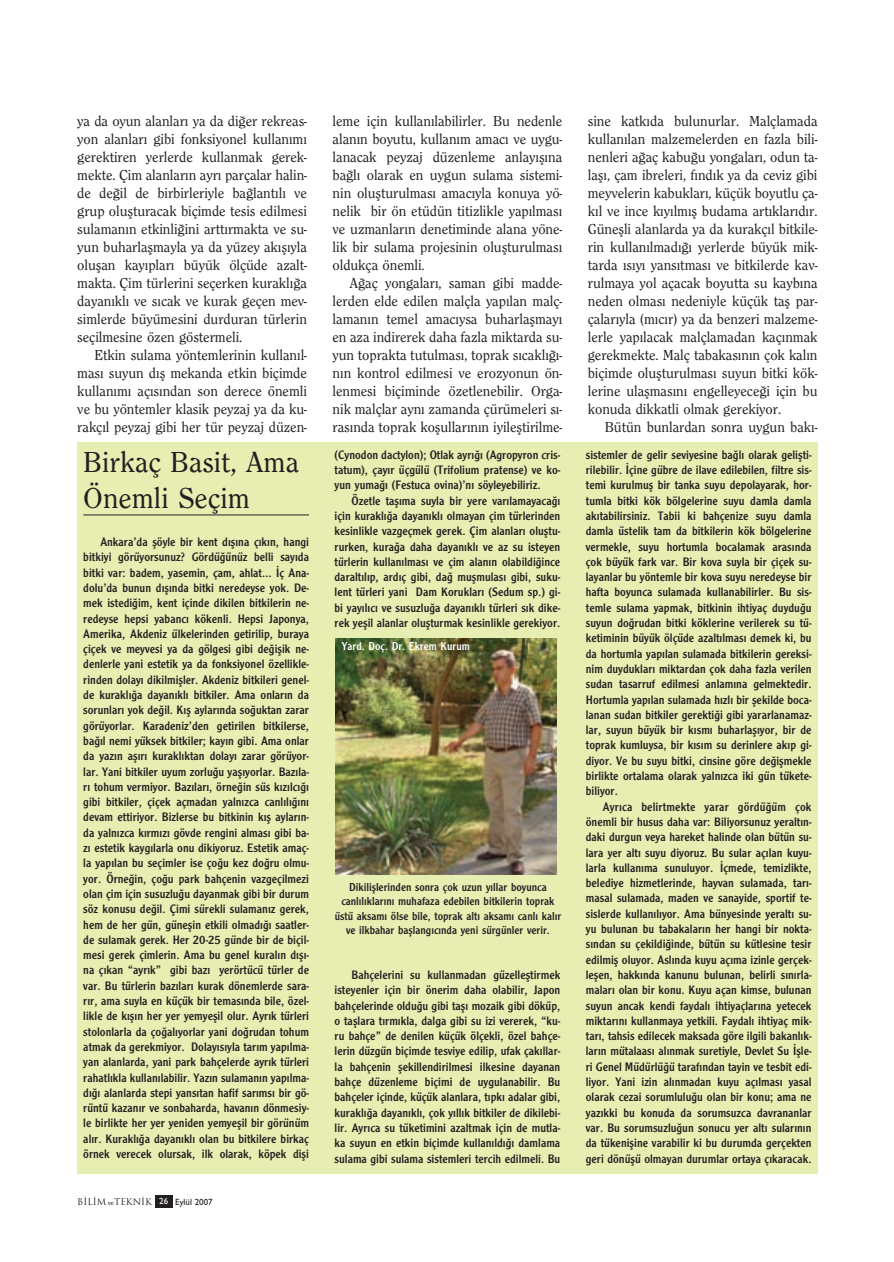
<style>
.page{position:relative;width:894px;height:1262px;background:#fff}
.page>*{position:absolute;margin:0;border:0;box-sizing:border-box;transform-origin:0 0}
.t1{font:500 30px/36px "Clearface";color:#231f20}
.t2{font:500 15px/18px "Clearface";letter-spacing:-.005em;color:#231f20;text-align:justify}
.t3{font:12.75px/15.3px "Clearface Gothic";color:#231f20;text-align:justify}
.t4{font:12px/14.4px "Clearface Gothic";color:#231f20;text-align:center}
.t5{font:12px "Clearface Gothic";color:#fff}
.t6{font:9px "Trajan";color:#231f20}
.s1{font-family:"Bookman";font-weight:300;font-size:6px}
.s2{font-family:"Gill Sans";font-weight:500;color:#fff}
.s3{font-family:"Gill Sans";font-weight:500}
</style>
<div class="page">
<div style="left:155px;top:1195px;width:17px;height:13px;background:#231f20"></div>
<div style="left:77px;top:442px;width:740px;height:732px;background:#e7eeb2"></div>
<hr style="left:83px;top:514px;width:226px;height:1px;background:#231f20">
<img style="left:335px;top:639px;width:221px;height:235px">
<p class="t2" style="left:77px;top:113px;width:231px">ya da oyun alanlar› ya da di¤er rekreas&shy;yon alanlar› gibi fonksiyonel kullan›m› gerektiren yerlerde kullanmak gerek&shy;mekte. Çim alanlar›n ayr› parçalar halin&shy;de de¤il de birbirleriyle ba¤lant›l› ve grup oluflturacak biçimde tesis edilmesi sulaman›n etkinli¤ini artt›rmakta ve su&shy;yun buharlaflmayla ya da yüzey ak›fl›yla oluflan kay›plar› büyük ölçüde azalt&shy;makta. Çim türlerini seçerken kurakl›¤a dayan›kl› ve s›cak ve kurak geçen mev&shy;simlerde büyümesini durduran türlerin seçilmesine özen göstermeli.</p>
<p class="t2" style="left:77px;top:347px;width:231px;text-indent:17px">Etkin sulama yöntemlerinin kullan›l&shy;mas› suyun d›fl mekanda etkin biçimde kullan›m› aç›s›ndan son derece önemli ve bu yöntemler klasik peyzaj ya da ku&shy;rakç›l peyzaj gibi her tür peyzaj düzen-</p>
<h1 class="t1" style="left:83px;top:446px;width:217px">Birkaç Basit, Ama<br>Önemli Seçim</h1>
<p class="t3" style="left:83px;top:535px;width:227px;text-indent:17px">Ankara’da flöyle bir kent d›fl›na ç›k›n, hangi bitkiyi görüyorsunuz? Gördü¤ünüz belli say›da bitki var: badem, yasemin, çam, ahlat… ‹ç Ana&shy;dolu’da bunun d›fl›nda bitki neredeyse yok. De&shy;mek istedi¤im, kent içinde dikilen bitkilerin ne&shy;redeyse hepsi yabanc› kökenli. Hepsi Japonya, Amerika, Akdeniz ülkelerinden getirilip, buraya çiçek ve meyvesi ya da gölgesi gibi de¤iflik ne&shy;denlerle yani estetik ya da fonksiyonel özellikle&shy;rinden dolay› dikilmifller. Akdeniz bitkileri genel&shy;de kurakl›¤a dayan›kl› bitkiler. Ama onlar›n da sorunlar› yok de¤il. K›fl aylar›nda so¤uktan zarar görüyorlar. Karadeniz’den getirilen bitkilerse, ba¤›l nemi yüksek bitkiler; kay›n gibi. Ama onlar da yaz›n afl›r› kurakl›ktan dolay› zarar görüyor&shy;lar. Yani bitkiler uyum zorlu¤u yafl›yorlar. Baz›la&shy;r› tohum vermiyor. Baz›lar›, örne¤in süs k›z›lc›¤› gibi bitkiler, çiçek açmadan yaln›zca canl›l›¤›n› devam ettiriyor. Bizlerse bu bitkinin k›fl aylar›n&shy;da yaln›zca k›rm›z› gövde rengini almas› gibi ba&shy;z› estetik kayg›larla onu dikiyoruz. Estetik amaç&shy;la yap›lan bu seçimler ise ço¤u kez do¤ru olmu&shy;yor. Örne¤in, ço¤u park bahçenin vazgeçilmezi olan çim için susuzlu¤u dayanmak gibi bir durum söz konusu de¤il. Çimi sürekli sulaman›z gerek, hem de her gün, güneflin etkili olmad›¤› saatler&shy;de sulamak gerek. Her 20-25 günde bir de biçil&shy;mesi gerek çimlerin. Ama bu genel kural›n d›fl›- na ç›kan “ayr›k” gibi baz› yerörtücü türler de var. Bu türlerin baz›lar› kurak dönemlerde sara&shy;r›r, ama suyla en küçük bir temas›nda bile, özel&shy;likle de k›fl›n her yer yemyeflil olur. Ayr›k türleri stolonlarla da ço¤al›yorlar yani do¤rudan tohum atmak da gerekmiyor. Dolay›s›yla tar›m yap›lma&shy;yan alanlarda, yani park bahçelerde ayr›k türleri rahatl›kla kullan›labilir. Yaz›n sulaman›n yap›lma&shy;d›¤› alanlarda stepi yans›tan hafif sar›ms› bir gö&shy;rüntü kazan›r ve sonbaharda, havan›n dönmesiy&shy;le birlikte her yer yeniden yemyeflil bir görünüm al›r. Kurakl›¤a dayan›kl› olan bu bitkilere birkaç örnek verecek olursak, ilk olarak, köpek difli</p>
<p class="t6" style="left:77px;top:1196px;width:137px">B‹L‹M <span class="s1">ve</span>TEKN‹K <span class="s2">26</span> <span class="s3">Eylül 2007</span></p>
<p class="t2" style="left:332px;top:113px;width:231px">leme için kullan›labilirler. Bu nedenle alan›n boyutu, kullan›m amac› ve uygu&shy;lanacak peyzaj düzenleme anlay›fl›na ba¤l› olarak en uygun sulama sistemi&shy;nin oluflturulmas› amac›yla konuya yö&shy;nelik bir ön etüdün titizlikle yap›lmas› ve uzmanlar›n denetiminde alana yöne&shy;lik bir sulama projesinin oluflturulmas› oldukça önemli.</p>
<p class="t2" style="left:332px;top:275px;width:231px;text-indent:17px">A¤aç yongalar›, saman gibi madde&shy;lerden elde edilen malçla yap›lan malç&shy;laman›n temel amac›ysa buharlaflmay› en aza indirerek daha fazla miktarda su&shy;yun toprakta tutulmas›, toprak s›cakl›¤›- n›n kontrol edilmesi ve erozyonun ön&shy;lenmesi biçiminde özetlenebilir. Orga&shy;nik malçlar ayn› zamanda çürümeleri s›- ras›nda toprak koflullar›n›n iyilefltirilme-</p>
<p class="t3" style="left:334px;top:448px;width:227px">(Cynodon dactylon); Otlak ayr›¤› (Agropyron cris&shy;tatum), çay›r üçgülü (Trifolium pratense) ve ko&shy;yun yuma¤› (Festuca ovina)’n› söyleyebiliriz.</p>
<p class="t3" style="left:334px;top:494px;width:227px;text-indent:17px">Özetle tafl›ma suyla bir yere var›lamayaca¤› için kurakl›¤a dayan›kl› olmayan çim türlerinden kesinlikle vazgeçmek gerek. Çim alanlar› olufltu&shy;rurken, kura¤a daha dayan›kl› ve az su isteyen türlerin kullan›lmas› ve çim alan›n olabildi¤ince daralt›l›p, ard›ç gibi, da¤ muflmulas› gibi, suku&shy;lent türleri yani Dam Koruklar› (Sedum sp.) gi&shy;bi yay›l›c› ve susuzlu¤a dayan›kl› türleri s›k dike&shy;rek yeflil alanlar oluflturmak kesinlikle gerekiyor.</p>
<p class="t5" style="left:342px;top:642px;width:129px">Yard. Doç. Dr. Ekrem Kurum</p>
<p class="t4" style="left:335px;top:880px;width:228px">Dikilifllerinden sonra çok uzun y›llar boyunca canl›l›klar›n› muhafaza edebilen bitkilerin toprak üstü aksam› ölse bile, toprak alt› aksam› canl› kal›r ve ilkbahar bafllang›c›nda yeni sürgünler verir.</p>
<p class="t3" style="left:334px;top:968px;width:227px;text-indent:17px">Bahçelerini su kullanmadan güzellefltirmek isteyenler için bir önerim daha olabilir, Japon bahçelerinde oldu¤u gibi tafl› mozaik gibi döküp, o tafllara t›rm›kla, dalga gibi su izi vererek, “ku&shy;ru bahçe” de denilen küçük ölçekli, özel bahçe&shy;lerin düzgün biçimde tesviye edilip, ufak çak›llar&shy;la bahçenin flekillendirilmesi ilkesine dayanan bahçe düzenleme biçimi de uygulanabilir. Bu bahçeler içinde, küçük alanlara, t›pk› adalar gibi, kurakl›¤a dayan›kl›, çok y›ll›k bitkiler de dikilebi&shy;lir. Ayr›ca su tüketimini azaltmak için de mutla&shy;ka suyun en etkin biçimde kullan›ld›¤› damlama sulama gibi sulama sistemleri tercih edilmeli. Bu</p>
<p class="t2" style="left:588px;top:113px;width:231px">sine katk›da bulunurlar. Malçlamada kullan›lan malzemelerden en fazla bili&shy;nenleri a¤aç kabu¤u yongalar›, odun ta&shy;lafl›, çam ibreleri, f›nd›k ya da ceviz gibi meyvelerin kabuklar›, küçük boyutlu ça&shy;k›l ve ince k›y›lm›fl budama art›klar›d›r.<br>Güneflli alanlarda ya da kurakç›l bitkile&shy;rin kullan›lmad›¤› yerlerde büyük mik&shy;tarda ›s›y› yans›tmas› ve bitkilerde kav&shy;rulmaya yol açacak boyutta su kayb›na neden olmas› nedeniyle küçük tafl par&shy;çalar›yla (m›c›r) ya da benzeri malzeme&shy;lerle yap›lacak malçlamadan kaç›nmak gerekmekte. Malç tabakas›n›n çok kal›n biçimde oluflturulmas› suyun bitki kök&shy;lerine ulaflmas›n› engelleyece¤i için bu konuda dikkatli olmak gerekiyor.</p>
<p class="t2" style="left:605px;top:419px;width:214px">Bütün bunlardan sonra uygun bak›-</p>
<p class="t3" style="left:586px;top:448px;width:227px">sistemler de gelir seviyesine ba¤l› olarak geliflti&shy;rilebilir. ‹çine gübre de ilave edilebilen, filtre sis&shy;temi kurulmufl bir tanka suyu depolayarak, hor&shy;tumla bitki kök bölgelerine suyu damla damla ak›tabilirsiniz. Tabii ki bahçenize suyu damla damla üstelik tam da bitkilerin kök bölgelerine vermekle, suyu hortumla bocalamak aras›nda çok büyük fark var. Bir kova suyla bir çiçek su&shy;layanlar bu yöntemle bir kova suyu neredeyse bir hafta boyunca sulamada kullanabilirler. Bu sis&shy;temle sulama yapmak, bitkinin ihtiyaç duydu¤u suyun do¤rudan bitki köklerine verilerek su tü&shy;ketiminin büyük ölçüde azalt›lmas› demek ki, bu da hortumla yap›lan sulamada bitkilerin gereksi&shy;nim duyduklar› miktardan çok daha fazla verilen sudan tasarruf edilmesi anlam›na gelmektedir.<br>Hortumla yap›lan sulamada h›zl› bir flekilde boca&shy;lanan sudan bitkiler gerekti¤i gibi yararlanamaz&shy;lar, suyun büyük bir k›sm› buharlafl›yor, bir de toprak kumluysa, bir k›s›m su derinlere ak›p gi&shy;diyor. Ve bu suyu bitki, cinsine göre de¤iflmekle birlikte ortalama olarak yaln›zca iki gün tükete&shy;biliyor.</p>
<p class="t3" style="left:586px;top:800px;width:227px;text-indent:17px">Ayr›ca belirtmekte yarar gördü¤üm çok önemli bir husus daha var: Biliyorsunuz yeralt›n&shy;daki durgun veya hareket halinde olan bütün su&shy;lara yer alt› suyu diyoruz. Bu sular aç›lan kuyu&shy;larla kullan›ma sunuluyor. ‹çmede, temizlikte, belediye hizmetlerinde, hayvan sulamada, tar›- masal sulamada, maden ve sanayide, sportif te&shy;sislerde kullan›l›yor. Ama bünyesinde yeralt› su&shy;yu bulunan bu tabakalar›n her hangi bir nokta&shy;s›ndan su çekildi¤inde, bütün su kütlesine tesir edilmifl oluyor. Asl›nda kuyu aç›ma izinle gerçek&shy;leflen, hakk›nda kanunu bulunan, belirli s›n›rla&shy;malar› olan bir konu. Kuyu açan kimse, bulunan suyun ancak kendi faydal› ihtiyaçlar›na yetecek miktar›n› kullanmaya yetkili. Faydal› ihtiyaç mik&shy;tar›, tahsis edilecek maksada göre ilgili bakanl›k&shy;lar›n mütalaas› al›nmak suretiyle, Devlet Su ‹flle&shy;ri Genel Müdürlü¤ü taraf›ndan tayin ve tesbit edi&shy;liyor. Yani izin al›nmadan kuyu aç›lmas› yasal olarak cezai sorumlulu¤u olan bir konu; ama ne yaz›kki bu konuda da sorumsuzca davrananlar var. Bu sorumsuzlu¤un sonucu yer alt› sular›n›n da tükenifline varabilir ki bu durumda gerçekten geri dönüflü olmayan durumlar ortaya ç›karacak.</p>
</div>
